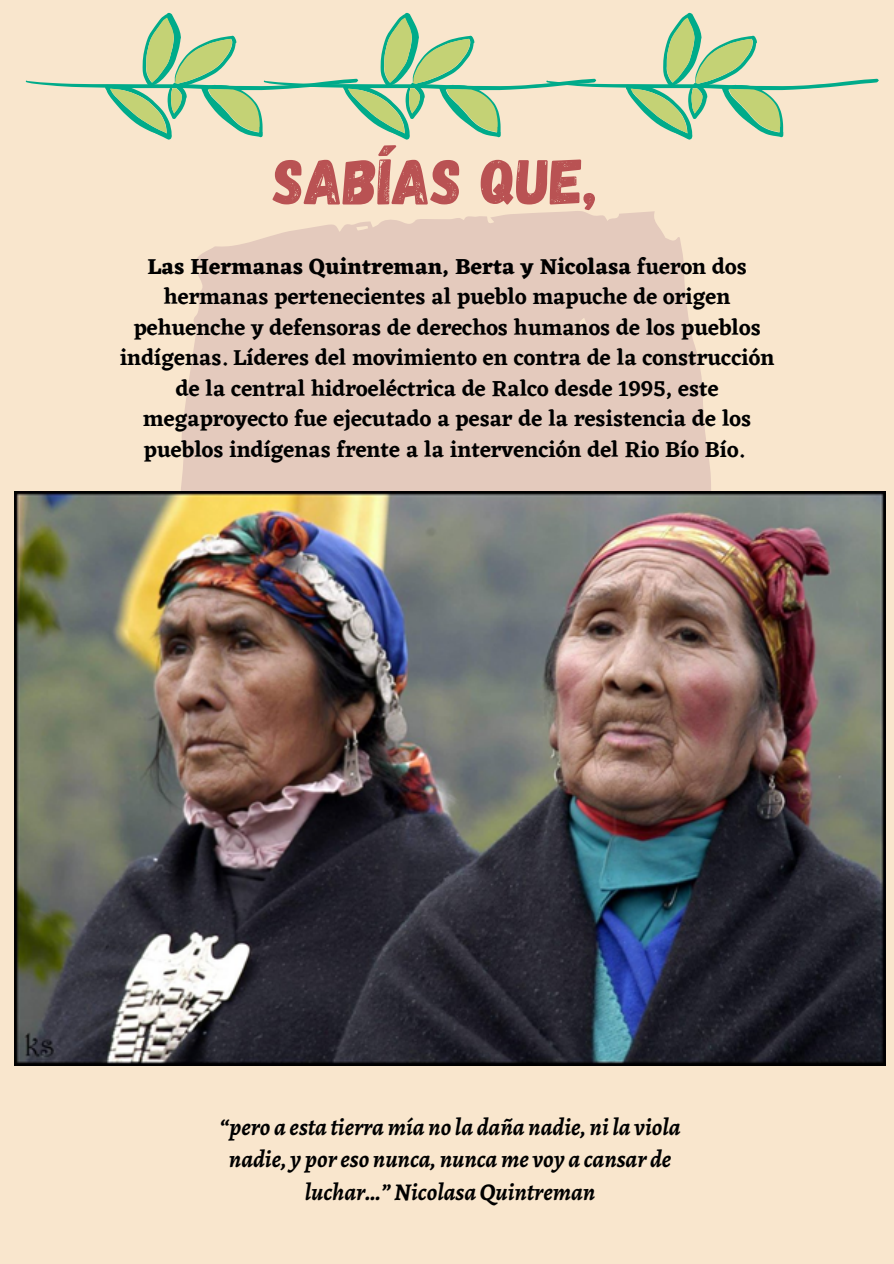
<style>
.page{position:relative;width:894px;height:1264px;background:#fff}
.page>*{position:absolute;margin:0;border:0;box-sizing:border-box;transform-origin:0 0}
.t1{font:64.5px "Gagalin";color:#b95253}
.t2{font:italic 700 24px/32.7px "Alegreya";color:#000;text-align:center}
.t3{font:600 22.5px/30.5px "Eczar";color:#000;text-align:center}
.s1{font-weight:700}
</style>
<div class="page">
<div style="left:0;top:0;width:893px;height:1263px;background:#f9e6cd"></div>
<svg style="left:178px;top:211px;width:533px;height:281px;background:#e5ccbd"></svg>
<img style="left:15px;top:492px;width:870px;height:573px">
<svg style="left:26px;top:13px;width:852px;height:127px"></svg>
<p class="t1" style="left:273px;top:140px;width:326px">SABÍAS QUE,</p>
<p class="t3" style="left:120px;top:251px;width:655px"><span class="s1">Las Hermanas Quintreman, Berta y Nicolasa</span> fueron dos hermanas pertenecientes al pueblo mapuche de origen pehuenche y defensoras de derechos humanos de los pueblos indígenas. Líderes del movimiento en contra de la construcción de la central hidroeléctrica de Ralco desde 1995, este megaproyecto fue ejecutado a pesar de la resistencia de los pueblos indígenas frente a la intervención del Rio Bío Bío.</p>
<p class="t2" style="left:219px;top:1110px;width:462px">“pero a esta tierramía no la daña nadie, ni la viola nadie, y poreso nunca, nuncame voy a cansar de luchar…” NicolasaQuintreman</p>
</div>
